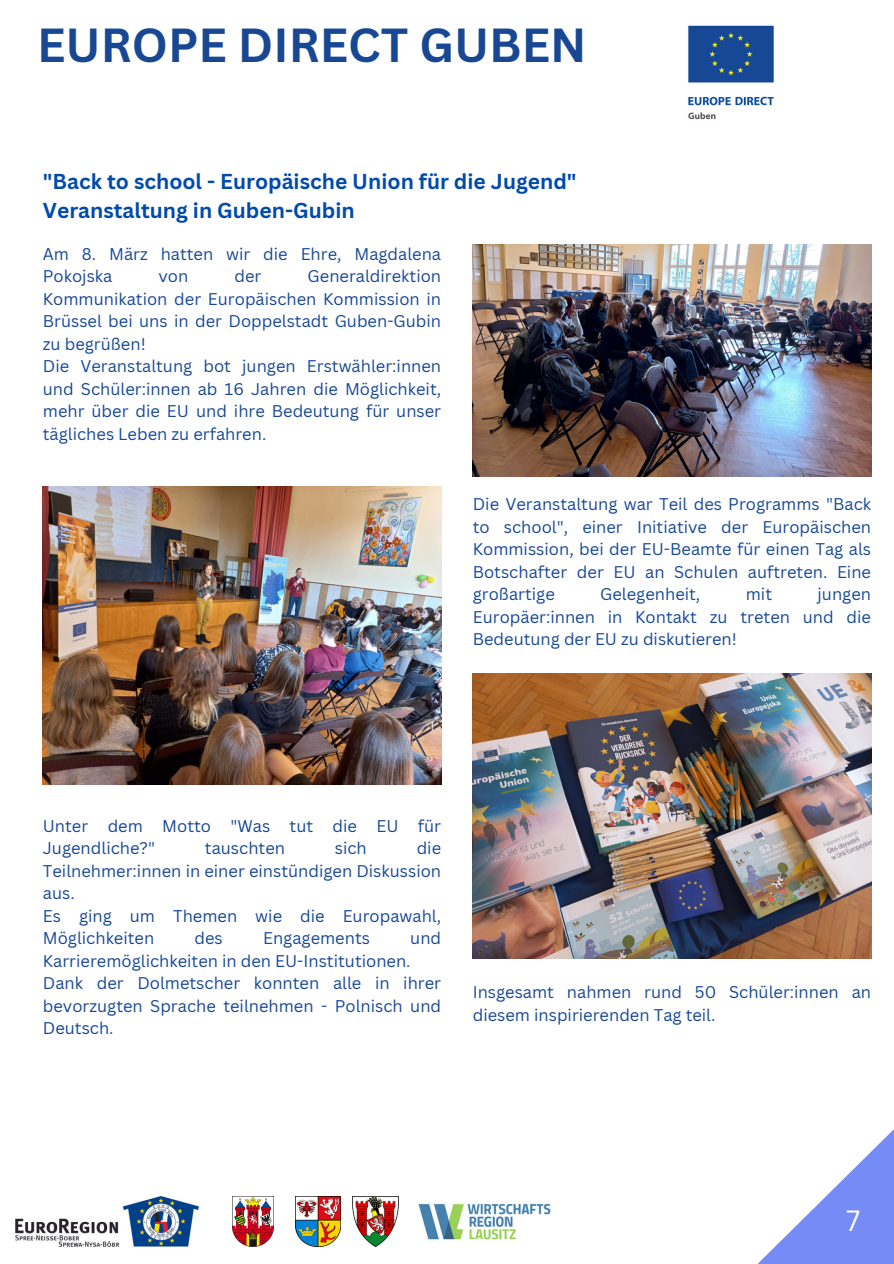
<style>
.page{position:relative;width:894px;height:1264px;background:#fff}
.page>*{position:absolute;margin:0;border:0;box-sizing:border-box;transform-origin:0 0}
.t1{font:700 46.5px "Canva Sans";color:#184893}
.t2{font:28.5px "Canva Sans";color:#fff}
.t3{font:700 21px/29.2px "Canva Sans";color:#004aad}
.t4{font:16.5px/22.5px "Canva Sans";color:#174895;text-align:justify}
</style>
<div class="page">
<svg style="left:758px;top:1130px;width:135px;height:133px"></svg>
<img style="left:688px;top:25px;width:86px;height:95px">
<img style="left:15px;top:1196px;width:184px;height:50px">
<img style="left:233px;top:1196px;width:40px;height:50px">
<img style="left:295px;top:1196px;width:45px;height:50px">
<img style="left:352px;top:1196px;width:47px;height:50px">
<img style="left:418px;top:1203px;width:133px;height:37px">
<img style="left:43px;top:486px;width:398px;height:298px">
<img style="left:472px;top:674px;width:399px;height:284px">
<img style="left:473px;top:244px;width:398px;height:232px">
<p class="t1" style="left:37px;top:12px;width:551px">EUROPE DIRECT GUBEN</p>
<p class="t3" style="left:43px;top:166px;width:535px">"Back to school - Europäische Union für die Jugend"<br>Veranstaltung in Guben-Gubin</p>
<p class="t4" style="left:43px;top:242px;width:399px">Am 8. März hatten wir die Ehre, Magdalena<br>Pokojska</p>
<p class="t4" style="left:43px;top:264px;width:400px;text-indent:265px">Generaldirektion Kommunikation der Europäischen Kommission in Brüssel bei uns in der Doppelstadt Guben-Gubin zu begrüßen!</p>
<p class="t4" style="left:43px;top:354px;width:400px">Die Veranstaltung bot jungen Erstwähler:innen und Schüler:innen ab 16 Jahren die Möglichkeit, mehr über die EU und ihre Bedeutung für unser tägliches Leben zu erfahren.</p>
<p class="t4" style="left:158px;top:264px;width:31px">von</p>
<p class="t4" style="left:234px;top:264px;width:28px">der</p>
<p class="t4" style="left:472px;top:492px;width:400px">Die Veranstaltung war Teil des Programms "Back to school", einer Initiative der Europäischen Kommission, bei der EU-Beamte für einen Tag als Botschafter der EU an Schulen auftreten. Eine großartige</p>
<p class="t4" style="left:472px;top:582px;width:399px;text-indent:344px">jungen Europäer:innen in Kontakt zu treten und die Bedeutung der EU zu diskutieren!</p>
<p class="t4" style="left:600px;top:582px;width:102px">Gelegenheit,</p>
<p class="t4" style="left:745px;top:582px;width:28px">mit</p>
<p class="t4" style="left:43px;top:814px;width:399px">Unter dem Motto "Was tut die EU für<br>Jugendliche?"</p>
<p class="t4" style="left:43px;top:836px;width:399px;text-indent:374px">die Teilnehmer:innen in einer einstündigen Diskussion aus.</p>
<p class="t4" style="left:43px;top:904px;width:399px">Es ging um Themen wie die Europawahl,<br>Möglichkeiten</p>
<p class="t4" style="left:205px;top:836px;width:82px">tauschten</p>
<p class="t4" style="left:335px;top:836px;width:33px">sich</p>
<p class="t4" style="left:43px;top:926px;width:399px;text-indent:367px">und<br>Karrieremöglichkeiten in den EU-Institutionen.</p>
<p class="t4" style="left:43px;top:971px;width:399px">Dank der Dolmetscher konnten alle in ihrer bevorzugten Sprache teilnehmen - Polnisch und Deutsch.</p>
<p class="t4" style="left:194px;top:926px;width:30px">des</p>
<p class="t4" style="left:263px;top:926px;width:108px">Engagements</p>
<p class="t4" style="left:472px;top:980px;width:400px">Insgesamt nahmen rund 50 Schüler:innen an diesem inspirierenden Tag teil.</p>
<p class="t2" style="left:845px;top:1200px;width:16px">7</p>
</div>
